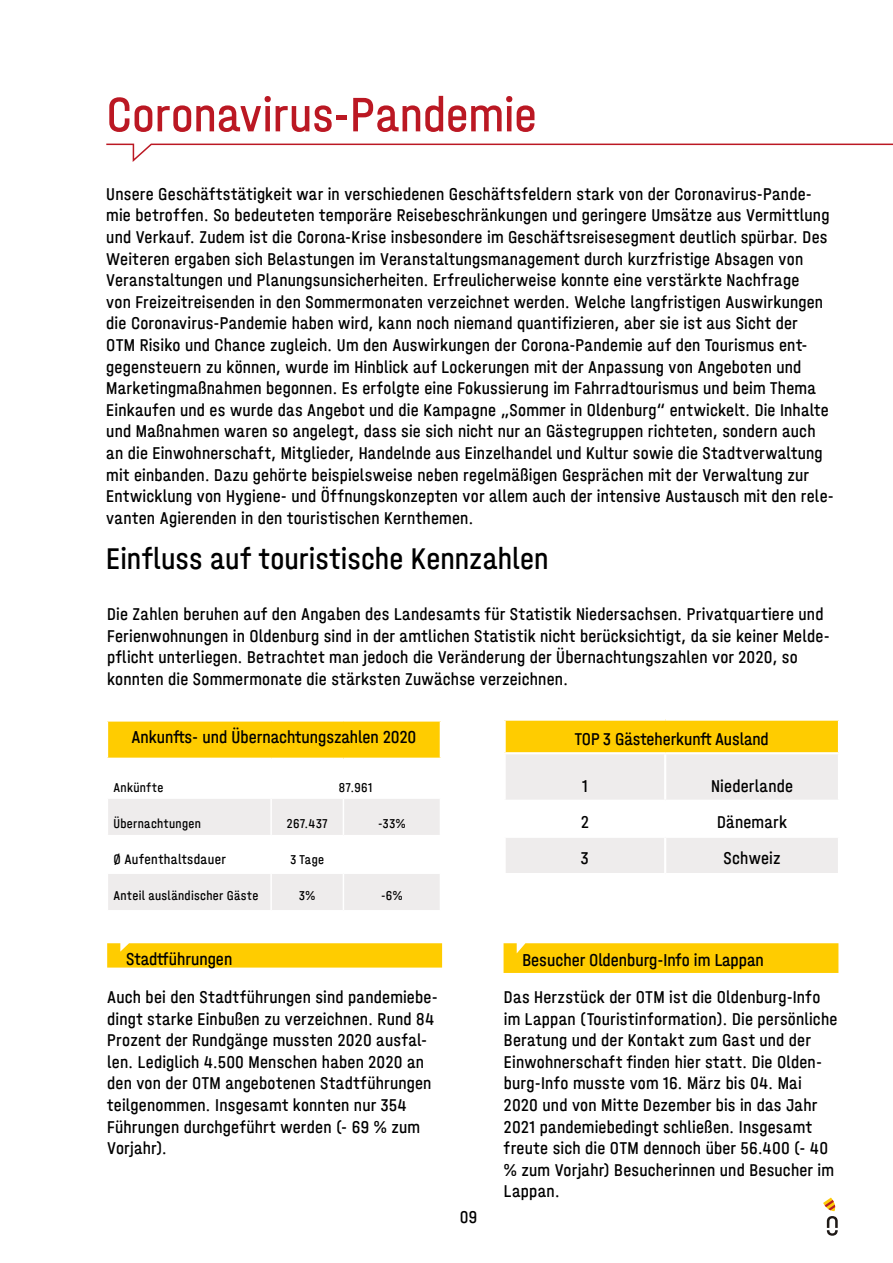
<style>
.page{position:relative;width:893px;height:1263px;background:#fff}
.page>*{position:absolute;margin:0;border:0;box-sizing:border-box;transform-origin:0 0}
.t1{font:51px "Halvar Eng";letter-spacing:-.005em;color:#bb1823}
.t2{font:31.5px "Halvar Eng";color:#000}
.t3{font:18.15px "Halvar Eng";color:#000}
.t4{font:18px/21.6px "Halvar Eng";letter-spacing:.01em;color:#000}
.t5{font:14.4px "Halvar Eng";letter-spacing:.025em;color:#000}
.t6{font:13.5px "Halvar Eng";letter-spacing:.03em;color:#000}
</style>
<div class="page">
<svg style="left:823px;top:1197px;width:15px;height:39px"></svg>
<div style="left:505px;top:720px;width:334px;height:33px;background:#fc0"></div>
<svg style="left:506px;top:754px;width:332px;height:119px"></svg>
<hr style="left:504px;top:718px;width:161px;height:3px;background:#fff">
<hr style="left:504px;top:721px;width:2px;height:31px;background:#fff">
<hr style="left:665px;top:718px;width:175px;height:3px;background:#fff">
<hr style="left:838px;top:721px;width:2px;height:31px;background:#fff">
<hr style="left:504px;top:752px;width:161px;height:2px;background:#fff">
<hr style="left:665px;top:752px;width:175px;height:2px;background:#fff">
<hr style="left:664px;top:754px;width:2px;height:46px;background:#fff">
<hr style="left:504px;top:800px;width:161px;height:2px;background:#fff">
<hr style="left:665px;top:800px;width:175px;height:2px;background:#fff">
<hr style="left:664px;top:802px;width:2px;height:34px;background:#fff">
<hr style="left:504px;top:836px;width:161px;height:2px;background:#fff">
<hr style="left:665px;top:836px;width:175px;height:2px;background:#fff">
<hr style="left:664px;top:838px;width:2px;height:35px;background:#fff">
<svg style="left:106px;top:143px;width:787px;height:19px"></svg>
<div style="left:107px;top:943px;width:335px;height:24px;background:#fc0"></div>
<svg style="left:504px;top:943px;width:334px;height:30px;background:#ffcc03"></svg>
<div style="left:107px;top:721px;width:333px;height:37px;background:#fc0"></div>
<svg style="left:108px;top:799px;width:332px;height:111px"></svg>
<hr style="left:107px;top:720px;width:164px;height:2px;background:#fff">
<hr style="left:107px;top:722px;width:1px;height:36px;background:#fff">
<hr style="left:271px;top:720px;width:72px;height:2px;background:#fff">
<hr style="left:343px;top:720px;width:98px;height:2px;background:#fff">
<hr style="left:270px;top:799px;width:2px;height:36px;background:#fff">
<hr style="left:343px;top:799px;width:1px;height:36px;background:#fff">
<hr style="left:107px;top:835px;width:164px;height:1px;background:#fff">
<hr style="left:271px;top:835px;width:72px;height:1px;background:#fff">
<hr style="left:270px;top:836px;width:2px;height:36px;background:#fff">
<hr style="left:343px;top:835px;width:98px;height:1px;background:#fff">
<hr style="left:343px;top:836px;width:1px;height:36px;background:#fff">
<hr style="left:107px;top:872px;width:164px;height:2px;background:#fff">
<hr style="left:271px;top:872px;width:72px;height:2px;background:#fff">
<hr style="left:270px;top:874px;width:2px;height:36px;background:#fff">
<hr style="left:343px;top:872px;width:98px;height:2px;background:#fff">
<hr style="left:343px;top:874px;width:1px;height:36px;background:#fff">
<h1 class="t1" style="left:106px;top:84px;width:432px">Coronavirus-Pandemie</h1>
<p class="t4" style="left:106px;top:182px;width:729px">Unsere Geschäftstätigkeit war in verschiedenen Geschäftsfeldern stark von der Coronavirus-Pande&shy;mie betroffen. So bedeuteten temporäre Reisebeschränkungen und geringere Umsätze aus Vermittlung und Verkauf. Zudem ist die Corona-Krise insbesondere im Geschäftsreisesegment deutlich spürbar. Des Weiteren ergaben sich Belastungen im Veranstaltungsmanagement durch kurzfristige Absagen von Veranstaltungen und Planungsunsicherheiten. Erfreulicherweise konnte eine verstärkte Nachfrage<br>von Freizeitreisenden in den Sommermonaten verzeichnet werden. Welche langfristigen Auswirkungen die Coronavirus-Pandemie haben wird, kann noch niemand quantifizieren, aber sie ist aus Sicht der<br>OTM Risiko und Chance zugleich. Um den Auswirkungen der Corona-Pandemie auf den Tourismus ent&shy;gegensteuern zu können, wurde im Hinblick auf Lockerungen mit der Anpassung von Angeboten und Marketingmaßnahmen begonnen. Es erfolgte eine Fokussierung im Fahrradtourismus und beim Thema Einkaufen und es wurde das Angebot und die Kampagne „Sommer in Oldenburg“ entwickelt. Die Inhalte und Maßnahmen waren so angelegt, dass sie sich nicht nur an Gästegruppen richteten, sondern auch an die Einwohnerschaft, Mitglieder, Handelnde aus Einzelhandel und Kultur sowie die Stadtverwaltung mit einbanden. Dazu gehörte beispielsweise neben regelmäßigen Gesprächen mit der Verwaltung zur Entwicklung von Hygiene- und Öffnungskonzepten vor allem auch der intensive Austausch mit den rele&shy;vanten Agierenden in den touristischen Kernthemen.</p>
<h2 class="t2" style="left:106px;top:539px;width:444px">Einfluss auf touristische Kennzahlen</h2>
<p class="t4" style="left:107px;top:603px;width:724px">Die Zahlen beruhen auf den Angaben des Landesamts für Statistik Niedersachsen. Privatquartiere und Ferienwohnungen in Oldenburg sind in der amtlichen Statistik nicht berücksichtigt, da sie keiner Melde&shy;pflicht unterliegen. Betrachtet man jedoch die Veränderung der Übernachtungszahlen vor 2020, so konnten die Sommermonate die stärksten Zuwächse verzeichnen.</p>
<p class="t3" style="left:131px;top:726px;width:286px">Ankunfts- und Übernachtungszahlen 2020</p>
<p class="t6" style="left:113px;top:780px;width:51px">Ankünfte</p>
<p class="t6" style="left:339px;top:780px;width:35px">87.961</p>
<p class="t6" style="left:113px;top:816px;width:89px">Übernachtungen</p>
<p class="t6" style="left:287px;top:816px;width:42px">267.437</p>
<p class="t6" style="left:378px;top:816px;width:29px">-33%</p>
<p class="t5" style="left:113px;top:851px;width:114px">Ø Aufenthaltsdauer</p>
<p class="t6" style="left:290px;top:852px;width:35px">3 Tage</p>
<p class="t6" style="left:113px;top:888px;width:147px">Anteil ausländischer Gäste</p>
<p class="t6" style="left:299px;top:888px;width:18px">3%</p>
<p class="t6" style="left:381px;top:888px;width:23px">-6%</p>
<p class="t3" style="left:126px;top:948px;width:108px">Stadtführungen</p>
<p class="t4" style="left:107px;top:986px;width:332px">Auch bei den Stadtführungen sind pandemiebe&shy;dingt starke Einbußen zu verzeichnen. Rund 84<br>Prozent der Rundgänge mussten 2020 ausfal&shy;len. Lediglich 4.500 Menschen haben 2020 an den von der OTM angebotenen Stadtführungen teilgenommen. Insgesamt konnten nur 354<br>Führungen durchgeführt werden (- 69 % zum Vorjahr).</p>
<p class="t4" style="left:460px;top:1205px;width:19px">09</p>
<p class="t4" style="left:575px;top:727px;width:195px">TOP 3 Gästeherkunft Ausland</p>
<p class="t4" style="left:582px;top:775px;width:7px">1</p>
<p class="t4" style="left:711px;top:775px;width:84px">Niederlande</p>
<p class="t4" style="left:581px;top:811px;width:9px">2</p>
<p class="t4" style="left:717px;top:811px;width:72px">Dänemark</p>
<p class="t4" style="left:581px;top:847px;width:9px">3</p>
<p class="t4" style="left:724px;top:847px;width:59px">Schweiz</p>
<p class="t3" style="left:522px;top:949px;width:243px">Besucher Oldenburg-Info im Lappan</p>
<p class="t4" style="left:504px;top:986px;width:335px">Das Herzstück der OTM ist die Oldenburg-Info im Lappan (Touristinformation). Die persönliche Beratung und der Kontakt zum Gast und der Einwohnerschaft finden hier statt. Die Olden&shy;burg-Info musste vom 16. März bis 04. Mai 2020 und von Mitte Dezember bis in das Jahr 2021 pandemiebedingt schließen. Insgesamt freute sich die OTM dennoch über 56.400 (- 40 % zum Vorjahr) Besucherinnen und Besucher im Lappan.</p>
</div>
